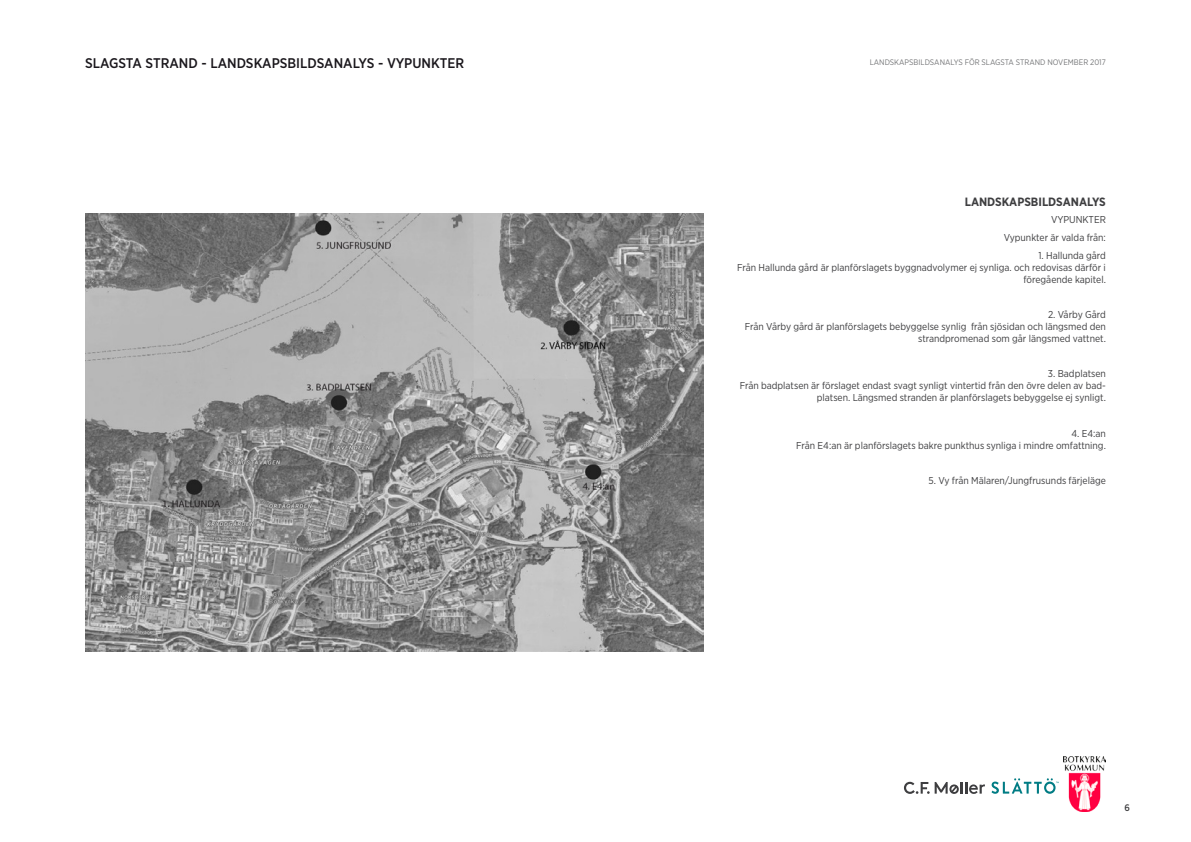
<style>
.page{position:relative;width:1191px;height:842px;background:#fff}
.page>*{position:absolute;margin:0;border:0;box-sizing:border-box;transform-origin:0 0}
.t1{font:500 14px "Gotham Narrow";color:#1a171c}
.t2{font:700 12px "Gotham Narrow";color:#3e3e40}
.t3{font:10px/12px "Gotham Narrow";color:#3e3e40;text-align:right}
.t4{font:500 9.5px "Gotham Narrow";color:#3e3e40}
.t5{font:8px "Gotham Narrow";color:#767779}
</style>
<div class="page">
<svg style="left:904px;top:782px;width:81px;height:12px"></svg>
<svg style="left:991px;top:778px;width:67px;height:16px"></svg>
<img style="left:1064px;top:756px;width:42px;height:55px">
<img style="left:85px;top:213px;width:618px;height:438px">
<h1 class="t1" style="left:85px;top:54px;width:371px">SLAGSTA STRAND - LANDSKAPSBILDSANALYS - VYPUNKTER</h1>
<p class="t5" style="left:869px;top:57px;width:161px">landskapsbildsanalys för SLAGSTA STRAND</p>
<p class="t5" style="left:1047px;top:57px;width:60px">NOVEMBER 2017</p>
<p class="t2" style="left:964px;top:194px;width:9px">LAND</p>
<p class="t2" style="left:995px;top:194px;width:76px">SKAPSBILDSANAL</p>
<p class="t2" style="left:1092px;top:194px;width:15px">YS</p>
<p class="t3" style="left:1003px;top:211px;width:104px;line-height:17.7px">VYPUNKTER<br>Vypunkter är valda från:</p>
<p class="t3" style="left:737px;top:249px;width:370px">1. Hallunda gård<br>Från Hallunda gård är planförslagets byggnadvolymer ej synliga. och redovisas därför i föregående kapitel.</p>
<p class="t3" style="left:744px;top:308px;width:363px">2. Vårby Gård<br>Från Vårby gård är planförslagets bebyggelse synlig från sjösidan och längsmed den strandpromenad som går längsmed vattnet.</p>
<p class="t3" style="left:739px;top:368px;width:368px">3. Badplatsen<br>Från badplatsen är förslaget endast svagt synligt vintertid från den övre delen av bad&shy;platsen. Längsmed stranden är planförslagets bebyggelse ej synligt.</p>
<p class="t3" style="left:796px;top:427px;width:311px">4. E4:an<br>Från E4:an är planförslagets bakre punkthus synliga i mindre omfattning.</p>
<p class="t3" style="left:928px;top:474px;width:179px">5. Vy från Mälaren/Jungfrusunds färjeläge</p>
<p class="t4" style="left:1124px;top:801px;width:7px">6</p>
</div>
